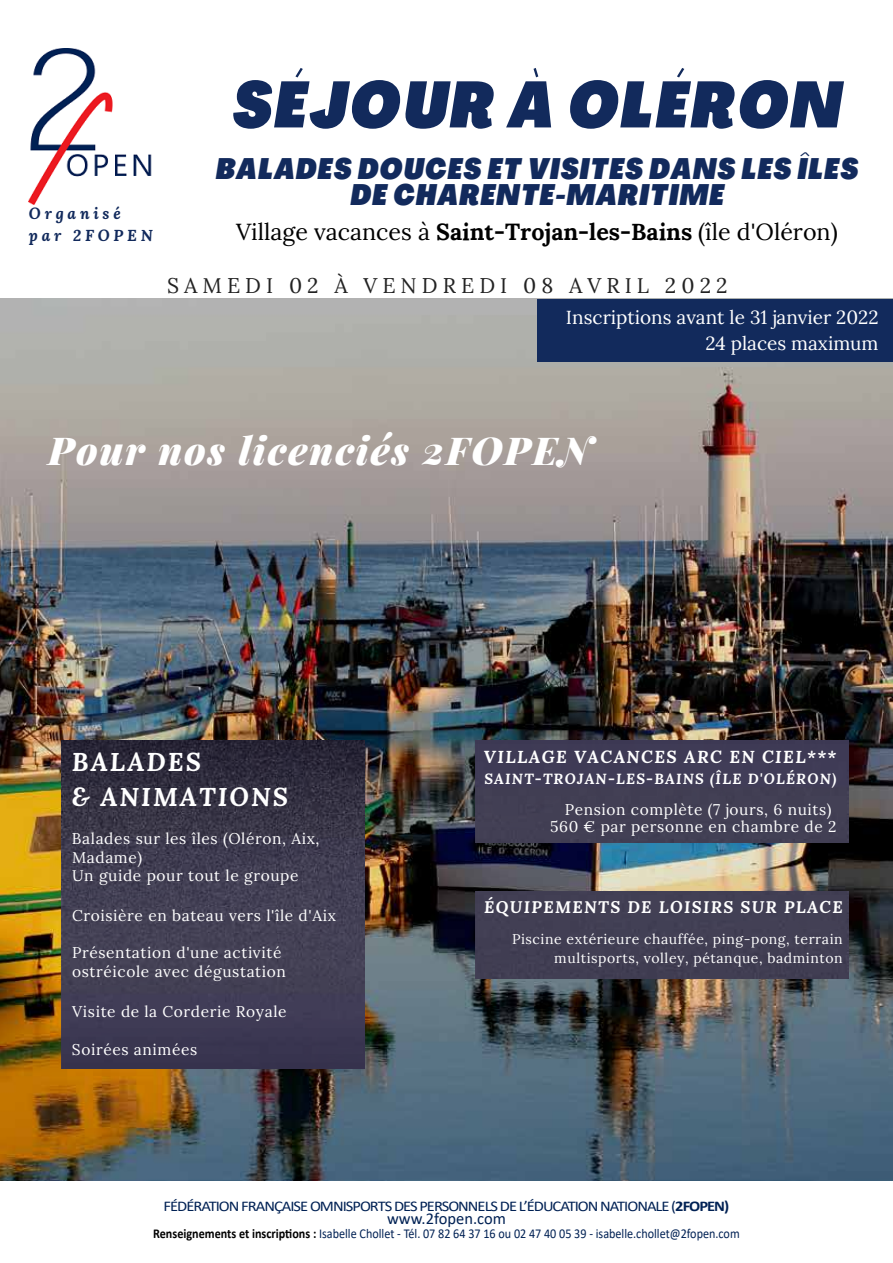
<style>
.page{position:relative;width:893px;height:1263px;background:#fff}
.page>*{position:absolute;margin:0;border:0;box-sizing:border-box;transform-origin:0 0}
.t1{font:italic 900 64.05px "Agrandir Tight";letter-spacing:.05em;color:#122a5c}
.t2{font:italic 900 38.55px "Playfair Display";letter-spacing:.05em;color:#fff}
.t3{font:italic 900 29.1px/25.2px "Agrandir Tight";letter-spacing:.05em;color:#122a5c;text-align:center}
.t4{font:italic 700 25.5px/35px "Lora";letter-spacing:.08em;color:#fff}
.t5{font:23.25px "Lora";color:#000}
.t6{font:21.15px "Lora";letter-spacing:.24em;color:#222}
.t7{font:18.9px/26.2px "Lora";color:#fff;text-align:right}
.t8{font:italic 700 17.25px "Lora";letter-spacing:.08em;color:#fff}
.t9{font:italic 700 16.65px "Lora";letter-spacing:.08em;color:#fff}
.t10{font:16.5px "Calibri";color:#002154}
.t11{font:italic 700 15.75px/21.9px "Lora";letter-spacing:.24em;color:#122a5c}
.t12{font:15.45px/18.6px "Lora";letter-spacing:.04em;color:#fff}
.t13{font:14.85px "Calibri";letter-spacing:-.06em;color:#002154;scale:1.11 1}
.t14{font:italic 700 14.55px "Lora";letter-spacing:.08em;color:#fff}
.t15{font:13.95px/19.6px "Lora";letter-spacing:.04em;color:#fff;text-align:right}
.t16{font:13.5px "Calibri";color:#002154;scale:.9 1}
.s1{font-weight:700}
.s2{font-weight:700;color:#000}
</style>
<div class="page">
<img style="left:0;top:299px;width:893px;height:882px">
<img style="left:29px;top:48px;width:123px;height:156px">
<div style="left:537px;top:299px;width:355px;height:63px;background:#122a5c"></div>
<img style="left:61px;top:740px;width:303px;height:328px">
<div style="left:476px;top:740px;width:373px;height:103px;background:#413d55"></div>
<div style="left:476px;top:891px;width:373px;height:87px;background:#423f54"></div>
<p class="t11" style="left:29px;top:202px;width:125px">Organisé par 2FOPEN</p>
<h1 class="t1" style="left:233px;top:64px;width:610px">SÉJOUR À OLÉRON</h1>
<h3 class="t3" style="left:216px;top:157px;width:643px">BALADES DOUCES ET VISITES DANS LES ÎLES<br>DE CHARENTE-MARITIME</h3>
<h3 class="t5" style="left:236px;top:214px;width:603px">Village vacances à <span class="s1">Saint-Trojan-les-Bains</span> (île d'Oléron)</h3>
<h3 class="t6" style="left:167px;top:270px;width:562px">SAMEDI 02 À VENDREDI 08 AVRIL 2022</h3>
<p class="t7" style="left:566px;top:303px;width:314px">Inscriptions avant le 31 janvier 2022<br>24 places maximum</p>
<h2 class="t2" style="left:48px;top:418px;width:546px">Pour nos licenciés 2FOPEN</h2>
<h3 class="t4" style="left:72px;top:744px;width:218px">BALADES<br>&amp; ANIMATIONS</h3>
<p class="t12" style="left:72px;top:828px;width:249px">Balades sur les îles (Oléron, Aix,<br>Madame)<br>Un guide pour tout le groupe</p>
<p class="t12" style="left:72px;top:905px;width:265px">Croisière en bateau vers l'île d'Aix</p>
<p class="t12" style="left:72px;top:942px;width:215px">Présentation d'une activité ostréicole avec dégustation</p>
<p class="t12" style="left:72px;top:1001px;width:216px">Visite de la Corderie Royale</p>
<p class="t12" style="left:72px;top:1040px;width:127px">Soirées animées</p>
<p class="t8" style="left:484px;top:745px;width:354px">VILLAGE VACANCES ARC EN CIEL***</p>
<p class="t14" style="left:484px;top:768px;width:354px">SAINT-TROJAN-LES-BAINS (ÎLE D'OLÉRON)</p>
<p class="t12" style="left:550px;top:799px;width:288px;line-height:17.5px;text-indent:15px">Pension complète (7 jours, 6 nuits)<br>560 € par personne en chambre de 2</p>
<p class="t9" style="left:484px;top:895px;width:360px">ÉQUIPEMENTS DE LOISIRS SUR PLACE</p>
<p class="t15" style="left:512px;top:928px;width:332px">Piscine extérieure chauffée, ping-pong, terrain multisports, volley, pétanque, badminton</p>
<p class="t13" style="left:164px;top:1195px;width:511px">FÉDÉRATION FRANÇAISE OMNISPORTS DES PERSONNELS DE L’ÉDUCATION NATIONALE (<span class="s1">2FOPEN)</span></p>
<p class="t10" style="left:387px;top:1207px;width:120px">www.2fopen.com</p>
<p class="t16" style="left:153px;top:1224px;width:653px"><span class="s2">Renseignements et inscriptions :</span> Isabelle Chollet - Tél. 07 82 64 37 16 ou 02 47 40 05 39 - isabelle.chollet@2fopen.com</p>
</div>
